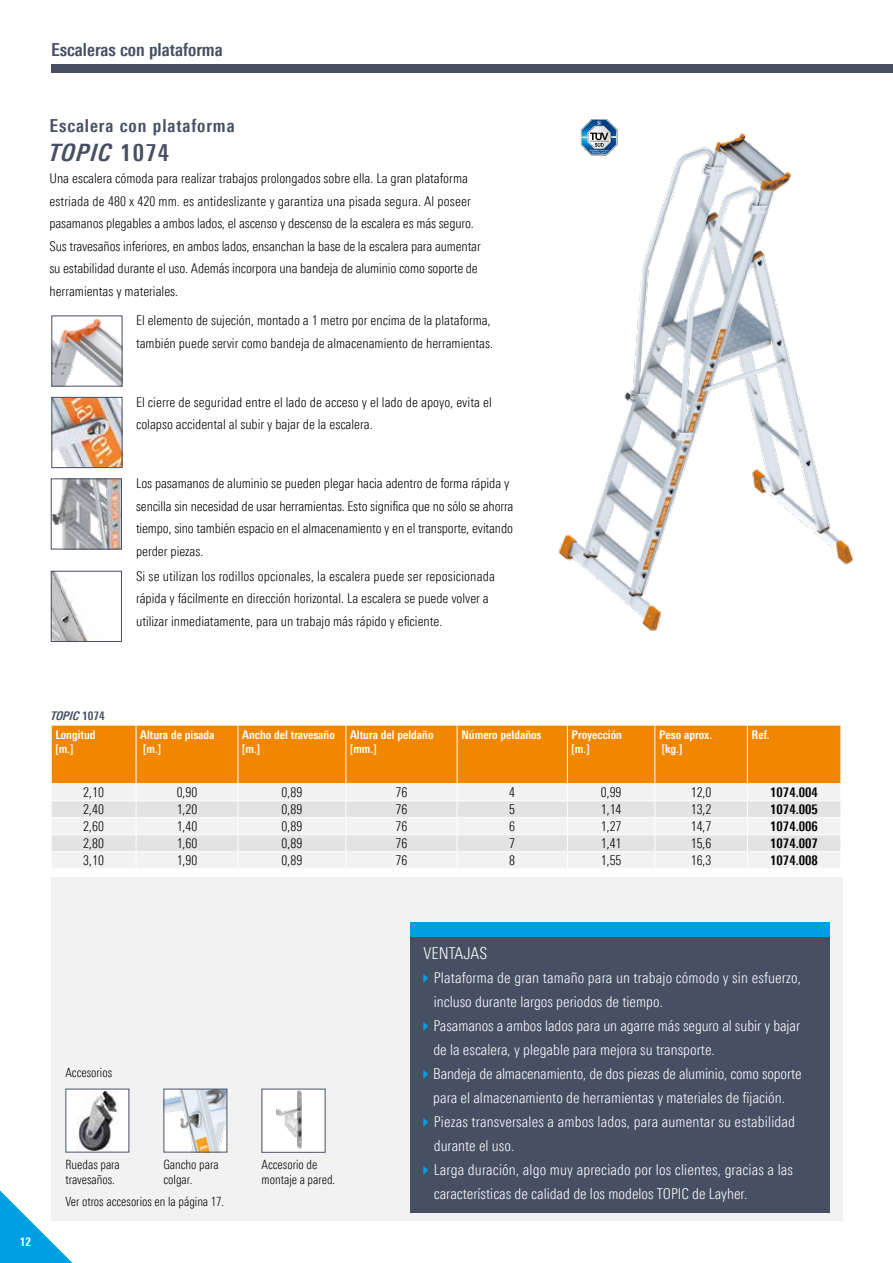
<style>
.page{position:relative;width:893px;height:1263px;background:#fff}
.page>*{position:absolute;margin:0;border:0;box-sizing:border-box;transform-origin:0 0}
.t1{font:24px "Linotype Univers 621 Cn Bold It";letter-spacing:.05em;color:#474f63}
.t2{font:700 18px "Linotype Univers 620 Cn";color:#474f63}
.t3{font:700 18px "Linotype Univers 620 Cn";letter-spacing:.05em;color:#474f63}
.t4{font:300 16.5px "Linotype Univers 320 Cn";color:#fff}
.t5{font:300 15px/24px "Linotype Univers 320 Cn";color:#fff}
.t6{font:300 13.5px/22.5px "Linotype Univers 320 Cn";color:#000}
.t7{font:700 13.5px "Linotype Univers 620 Cn";color:#000}
.t8{font:300 12.75px/15px "Linotype Univers 320 Cn";color:#000;scale:.95 1}
.t9{font:700 12px/14.4px "Linotype Univers 620 Cn";color:#fff}
.t10{font:12px "Linotype Univers 621 Cn Bold It";color:#474f63}
.s1{font-family:"Linotype Univers 620 Cn";font-weight:700}
</style>
<div class="page">
<svg style="left:0;top:1190px;width:73px;height:73px"></svg>
<div style="left:51px;top:64px;width:842px;height:8px;background:#474f63"></div>
<div style="left:51px;top:878px;width:791px;height:343px;background:#f2f2f2"></div>
<img style="left:558px;top:130px;width:296px;height:501px">
<div style="left:411px;top:934px;width:419px;height:278px;background:#474f63"></div>
<div style="left:411px;top:922px;width:419px;height:15px;background:#009fe3"></div>
<div style="left:52px;top:726px;width:788px;height:57px;background:#f18700"></div>
<svg style="left:52px;top:785px;width:789px;height:83px"></svg>
<hr style="left:136px;top:817px;width:102px;height:1px;background:#fff">
<hr style="left:238px;top:817px;width:108px;height:1px;background:#fff">
<hr style="left:346px;top:817px;width:111px;height:1px;background:#fff">
<hr style="left:457px;top:817px;width:110px;height:1px;background:#fff">
<hr style="left:567px;top:817px;width:88px;height:1px;background:#fff">
<hr style="left:655px;top:817px;width:92px;height:1px;background:#fff">
<hr style="left:747px;top:817px;width:94px;height:1px;background:#fff">
<hr style="left:136px;top:834px;width:102px;height:1px;background:#fff">
<hr style="left:238px;top:834px;width:108px;height:1px;background:#fff">
<hr style="left:346px;top:834px;width:111px;height:1px;background:#fff">
<hr style="left:457px;top:834px;width:110px;height:1px;background:#fff">
<hr style="left:567px;top:834px;width:88px;height:1px;background:#fff">
<hr style="left:655px;top:834px;width:92px;height:1px;background:#fff">
<hr style="left:747px;top:834px;width:94px;height:1px;background:#fff">
<hr style="left:51px;top:851px;width:85px;height:1px;background:#fff">
<hr style="left:136px;top:851px;width:102px;height:1px;background:#fff">
<hr style="left:238px;top:851px;width:108px;height:1px;background:#fff">
<hr style="left:346px;top:851px;width:111px;height:1px;background:#fff">
<hr style="left:457px;top:851px;width:110px;height:1px;background:#fff">
<hr style="left:567px;top:851px;width:88px;height:1px;background:#fff">
<hr style="left:655px;top:851px;width:92px;height:1px;background:#fff">
<hr style="left:747px;top:851px;width:94px;height:1px;background:#fff">
<hr style="left:51px;top:800px;width:85px;height:1px;background:#fff">
<hr style="left:136px;top:800px;width:102px;height:1px;background:#fff">
<hr style="left:238px;top:800px;width:108px;height:1px;background:#fff">
<hr style="left:346px;top:800px;width:111px;height:1px;background:#fff">
<hr style="left:457px;top:800px;width:110px;height:1px;background:#fff">
<hr style="left:567px;top:800px;width:88px;height:1px;background:#fff">
<hr style="left:655px;top:800px;width:92px;height:1px;background:#fff">
<hr style="left:747px;top:800px;width:94px;height:1px;background:#fff">
<hr style="left:51px;top:834px;width:85px;height:1px;background:#fff">
<hr style="left:136px;top:726px;width:1px;height:57px;background:#fff">
<hr style="left:238px;top:726px;width:1px;height:57px;background:#fff">
<hr style="left:345px;top:726px;width:1px;height:57px;background:#fff">
<hr style="left:457px;top:726px;width:1px;height:57px;background:#fff">
<hr style="left:567px;top:726px;width:1px;height:57px;background:#fff">
<hr style="left:654px;top:726px;width:1px;height:57px;background:#fff">
<hr style="left:747px;top:726px;width:1px;height:57px;background:#fff">
<hr style="left:51px;top:817px;width:85px;height:1px;background:#fff">
<img style="left:53px;top:318px;width:67px;height:67px">
<div style="left:51px;top:315px;width:71px;height:72px;border:1px solid #474f63"></div>
<img style="left:53px;top:399px;width:67px;height:67px">
<div style="left:51px;top:397px;width:71px;height:71px;border:1px solid #474f63"></div>
<img style="left:53px;top:480px;width:67px;height:67px">
<div style="left:51px;top:478px;width:71px;height:71px;border:1px solid #474f63"></div>
<img style="left:53px;top:573px;width:37px;height:67px">
<div style="left:51px;top:571px;width:71px;height:71px;border:1px solid #474f63"></div>
<svg style="left:581px;top:119px;width:37px;height:37px"></svg>
<div style="left:262px;top:1089px;width:63px;height:63px;background:#fff"></div>
<img style="left:277px;top:1091px;width:25px;height:58px">
<img style="left:165px;top:1091px;width:60px;height:59px">
<div style="left:66px;top:1089px;width:63px;height:63px;background:#fff"></div>
<img style="left:76px;top:1091px;width:42px;height:59px">
<h2 class="t2" style="left:51px;top:38px;width:173px">Escaleras con plataforma</h2>
<h2 class="t3" style="left:49px;top:115px;width:187px">Escalera con plataforma</h2>
<h1 class="t1" style="left:49px;top:138px;width:121px">TOPIC <span class="s1">1074</span></h1>
<p class="t6" style="left:49px;top:167px;width:433px">Una escalera cómoda para realizar trabajos prolongados sobre ella. La gran plataforma estriada de 480 x 420 mm. es antideslizante y garantiza una pisada segura. Al poseer pasamanos plegables a ambos lados, el ascenso y descenso de la escalera es más seguro.<br>Sus travesaños inferiores, en ambos lados, ensanchan la base de la escalera para aumentar su estabilidad durante el uso. Además incorpora una bandeja de aluminio como soporte de herramientas y materiales.</p>
<p class="t6" style="left:136px;top:309px;width:358px">El elemento de sujeción, montado a 1 metro por encima de la plataforma, también puede servir como bandeja de almacenamiento de herramientas.</p>
<p class="t6" style="left:136px;top:391px;width:357px">El cierre de seguridad entre el lado de acceso y el lado de apoyo, evita el colapso accidental al subir y bajar de la escalera.</p>
<p class="t6" style="left:136px;top:472px;width:379px">Los pasamanos de aluminio se pueden plegar hacia adentro de forma rápida y sencilla sin necesidad de usar herramientas. Esto significa que no sólo se ahorra tiempo, sino también espacio en el almacenamiento y en el transporte, evitando perder piezas.</p>
<p class="t6" style="left:136px;top:564px;width:360px">Si se utilizan los rodillos opcionales, la escalera puede ser reposicionada rápida y fácilmente en dirección horizontal. La escalera se puede volver a utilizar inmediatamente, para un trabajo más rápido y eficiente.</p>
<p class="t10" style="left:51px;top:708px;width:55px">TOPIC <span class="s1">1074</span></p>
<p class="t9" style="left:55px;top:727px;width:42px">Longitud [m.]</p>
<p class="t9" style="left:140px;top:727px;width:76px">Altura de pisada [m.]</p>
<p class="t9" style="left:242px;top:727px;width:94px">Ancho del travesaño [m.]</p>
<p class="t9" style="left:350px;top:727px;width:85px">Altura del peldaño [mm.]</p>
<p class="t9" style="left:461px;top:727px;width:82px">Número peldaños</p>
<p class="t9" style="left:572px;top:727px;width:52px">Proyección [m.]</p>
<p class="t9" style="left:659px;top:727px;width:55px">Peso aprox. [kg.]</p>
<p class="t9" style="left:752px;top:727px;width:20px">Ref.</p>
<p class="t6" style="left:83px;top:781px;width:22px">2,10</p>
<p class="t6" style="left:177px;top:781px;width:22px">0,90</p>
<p class="t6" style="left:282px;top:781px;width:22px">0,89</p>
<p class="t6" style="left:396px;top:781px;width:13px">76</p>
<p class="t6" style="left:509px;top:781px;width:7px">4</p>
<p class="t6" style="left:601px;top:781px;width:22px">0,99</p>
<p class="t6" style="left:691px;top:781px;width:22px">12,0</p>
<p class="t7" style="left:770px;top:784px;width:49px">1074.004</p>
<p class="t6" style="left:83px;top:798px;width:22px">2,40</p>
<p class="t6" style="left:177px;top:798px;width:22px">1,20</p>
<p class="t6" style="left:282px;top:798px;width:22px">0,89</p>
<p class="t6" style="left:396px;top:798px;width:13px">76</p>
<p class="t6" style="left:509px;top:798px;width:7px">5</p>
<p class="t6" style="left:601px;top:798px;width:22px">1,14</p>
<p class="t6" style="left:691px;top:798px;width:22px">13,2</p>
<p class="t7" style="left:770px;top:801px;width:49px">1074.005</p>
<p class="t6" style="left:83px;top:815px;width:22px">2,60</p>
<p class="t6" style="left:177px;top:815px;width:22px">1,40</p>
<p class="t6" style="left:282px;top:815px;width:22px">0,89</p>
<p class="t6" style="left:396px;top:815px;width:13px">76</p>
<p class="t6" style="left:509px;top:815px;width:7px">6</p>
<p class="t6" style="left:601px;top:815px;width:22px">1,27</p>
<p class="t6" style="left:691px;top:815px;width:22px">14,7</p>
<p class="t7" style="left:770px;top:818px;width:49px">1074.006</p>
<p class="t6" style="left:83px;top:832px;width:22px">2,80</p>
<p class="t6" style="left:177px;top:832px;width:22px">1,60</p>
<p class="t6" style="left:282px;top:832px;width:22px">0,89</p>
<p class="t6" style="left:396px;top:832px;width:13px">76</p>
<p class="t6" style="left:509px;top:832px;width:7px">7</p>
<p class="t6" style="left:601px;top:832px;width:22px">1,41</p>
<p class="t6" style="left:691px;top:832px;width:22px">15,6</p>
<p class="t7" style="left:770px;top:835px;width:49px">1074.007</p>
<p class="t6" style="left:83px;top:849px;width:22px">3,10</p>
<p class="t6" style="left:177px;top:849px;width:22px">1,90</p>
<p class="t6" style="left:282px;top:849px;width:22px">0,89</p>
<p class="t6" style="left:396px;top:849px;width:13px">76</p>
<p class="t6" style="left:509px;top:849px;width:7px">8</p>
<p class="t6" style="left:601px;top:849px;width:22px">1,55</p>
<p class="t6" style="left:691px;top:849px;width:22px">16,3</p>
<p class="t7" style="left:770px;top:852px;width:49px">1074.008</p>
<p class="t9" style="left:20px;top:1234px;width:13px">12</p>
<p class="t8" style="left:65px;top:1065px;width:51px">Accesorios</p>
<p class="t8" style="left:65px;top:1157px;width:59px">Ruedas para travesaños.</p>
<p class="t8" style="left:163px;top:1157px;width:60px">Gancho para colgar.</p>
<p class="t8" style="left:65px;top:1193px;width:168px">Ver otros accesorios en la página 17.</p>
<p class="t8" style="left:262px;top:1157px;width:79px">Accesorio de montaje a pared.</p>
<p class="t4" style="left:423px;top:944px;width:65px">VENTAJAS</p>
<p class="t5" style="left:433px;top:966px;width:370px">Plataforma de gran tamaño para un trabajo cómodo y sin esfuerzo, incluso durante largos periodos de tiempo.<br>Pasamanos a ambos lados para un agarre más seguro al subir y bajar de la escalera, y plegable para mejora su transporte.<br>Bandeja de almacenamiento, de dos piezas de aluminio, como soporte para el almacenamiento de herramientas y materiales de fijación.<br>Piezas transversales a ambos lados, para aumentar su estabilidad durante el uso.<br>Larga duración, algo muy apreciado por los clientes, gracias a las características de calidad de los modelos TOPIC de Layher.</p>
</div>
